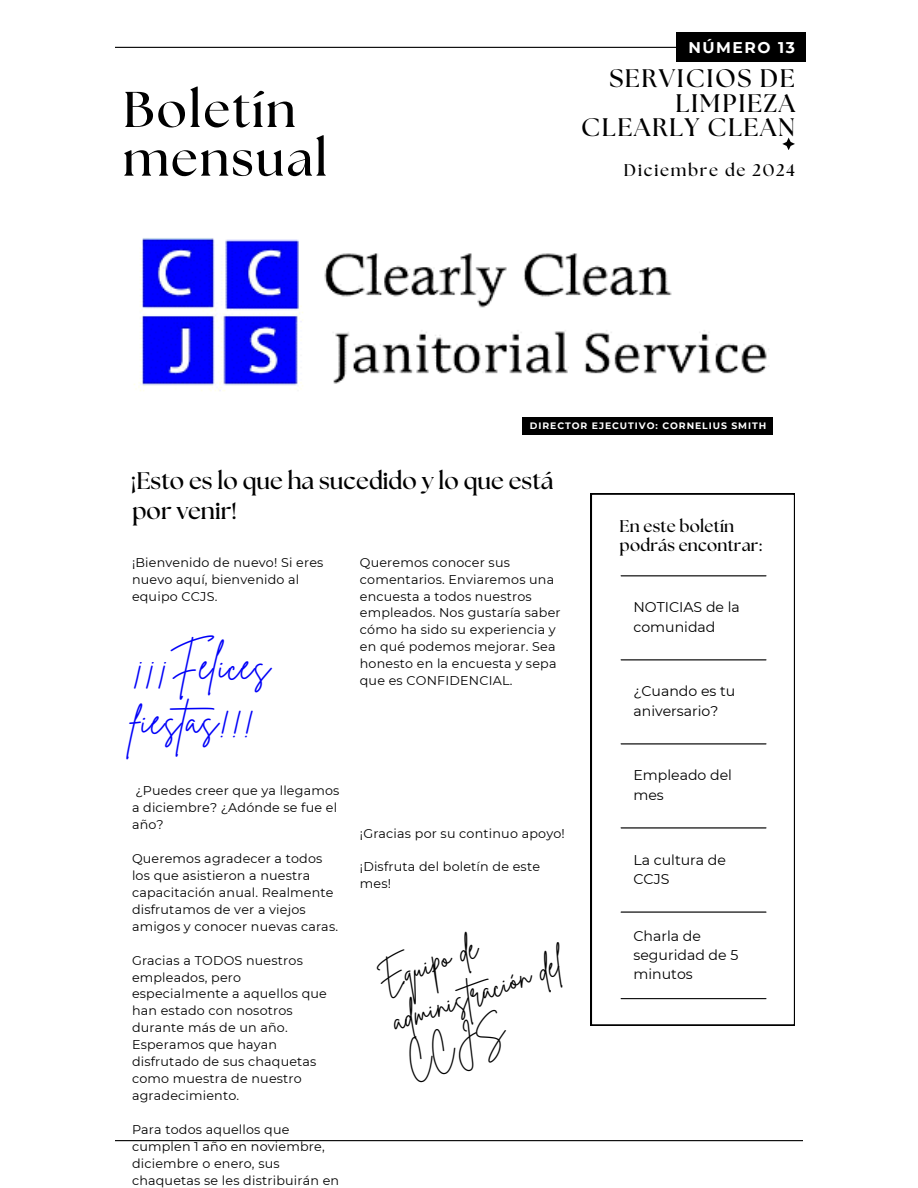
<style>
.page{position:relative;width:918px;height:1188px;background:#fff}
.page>*{position:absolute;margin:0;border:0;box-sizing:border-box;transform-origin:0 0}
.t1{font:700 50.25px/48.8px "The Seasons";letter-spacing:.04em;color:#000}
.t2{font:39.75px/55.1px "Brittany Signature";letter-spacing:.015em;color:#0000f8}
.t3{font:31.35px/43.3px "Brittany Signature";color:#000}
.t4{font:700 25.35px/24.3px "The Seasons";letter-spacing:.065em;color:#000;text-align:right}
.t5{font:700 24px/29.7px "The Seasons";color:#000}
.t6{font:700 16.95px/19px "The Seasons";letter-spacing:.01em;color:#000}
.t7{font:700 16.95px "The Seasons";letter-spacing:.1em;color:#000}
.t8{font:700 15.45px "Montserrat";letter-spacing:.1em;color:#fff}
.t9{font:14.1px/19.2px "Montserrat";color:#000}
.t10{font:12.75px/17px "Montserrat";letter-spacing:.015em;color:#000}
.t11{font:700 9.3px "Montserrat";letter-spacing:.1em;color:#fff}
</style>
<div class="page">
<hr style="left:115px;top:47px;width:688px;height:1px;background:#000">
<hr style="left:115px;top:1140px;width:688px;height:1px;background:#000">
<svg style="left:782px;top:138px;width:13px;height:12px"></svg>
<svg style="left:591px;top:494px;width:204px;height:531px"></svg>
<hr style="left:621px;top:575px;width:145px;height:1px;background:#000">
<hr style="left:621px;top:659px;width:145px;height:1px;background:#000">
<hr style="left:621px;top:743px;width:145px;height:1px;background:#000">
<hr style="left:621px;top:827px;width:145px;height:2px;background:#000">
<hr style="left:621px;top:911px;width:145px;height:2px;background:#000">
<hr style="left:621px;top:998px;width:145px;height:1px;background:#000">
<img style="left:134px;top:238px;width:635px;height:153px">
<div style="left:676px;top:32px;width:130px;height:30px;background:#000"></div>
<div style="left:523px;top:417px;width:250px;height:18px;background:#000"></div>
<p class="t1" style="left:123px;top:88px;width:206px">Boletín mensual</p>
<p class="t8" style="left:688px;top:38px;width:108px">NÚMERO 13</p>
<p class="t4" style="left:581px;top:68px;width:215px">SERVICIOS DE<br>LIMPIEZA<br>CLEARLY CLEAN</p>
<h5 class="t7" style="left:624px;top:163px;width:173px">Diciembre de 2024</h5>
<p class="t11" style="left:530px;top:420px;width:238px">DIRECTOR EJECUTIVO: CORNELIUS SMITH</p>
<h4 class="t5" style="left:132px;top:467px;width:423px">¡Esto es lo que ha sucedido y lo que está por venir!</h4>
<p class="t10" style="left:132px;top:554px;width:193px">¡Bienvenido de nuevo! Si eres nuevo aquí, bienvenido al equipo CCJS.</p>
<h2 class="t2" style="left:132px;top:638px;width:140px">¡¡¡Felices fiestas!!!</h2>
<p class="t10" style="left:132px;top:782px;width:209px">¿Puedes creer que ya llegamos a diciembre? ¿Adónde se fue el año?</p>
<p class="t10" style="left:132px;top:850px;width:208px">Queremos agradecer a todos los que asistieron a nuestra capacitación anual. Realmente disfrutamos de ver a viejos amigos y conocer nuevas caras.</p>
<p class="t10" style="left:132px;top:952px;width:196px">Gracias a TODOS nuestros empleados, pero especialmente a aquellos que han estado con nosotros durante más de un año.<br>Esperamos que hayan disfrutado de sus chaquetas como muestra de nuestro agradecimiento.</p>
<p class="t10" style="left:132px;top:1121px;width:209px">Para todos aquellos que cumplen 1 año en noviembre, diciembre o enero, sus chaquetas se les distribuirán en</p>
<p class="t10" style="left:360px;top:554px;width:202px">Queremos conocer sus comentarios. Enviaremos una encuesta a todos nuestros empleados. Nos gustaría saber cómo ha sido su experiencia y en qué podemos mejorar. Sea honesto en la encuesta y sepa que es CONFIDENCIAL.</p>
<h1 class="t10" style="left:360px;top:825px;width:207px">¡Gracias por su continuo apoyo!</h1>
<h3 class="t10" style="left:360px;top:858px;width:182px">¡Disfruta del boletín de este mes!</h3>
<p class="t3" style="left:372px;top:961px;width:180px;rotate:-19deg">Equipo de administración del<br>CCJS</p>
<p class="t6" style="left:620px;top:517px;width:143px">En este boletín podrás encontrar:</p>
<h5 class="t9" style="left:634px;top:598px;width:108px">NOTICIAS de la comunidad</h5>
<p class="t9" style="left:634px;top:682px;width:103px">¿Cuando es tu aniversario?</p>
<p class="t9" style="left:634px;top:766px;width:100px">Empleado del mes</p>
<p class="t9" style="left:634px;top:850px;width:94px">La cultura de<br>CCJS</p>
<p class="t9" style="left:634px;top:926px;width:106px">Charla de seguridad de 5 minutos</p>
</div>
